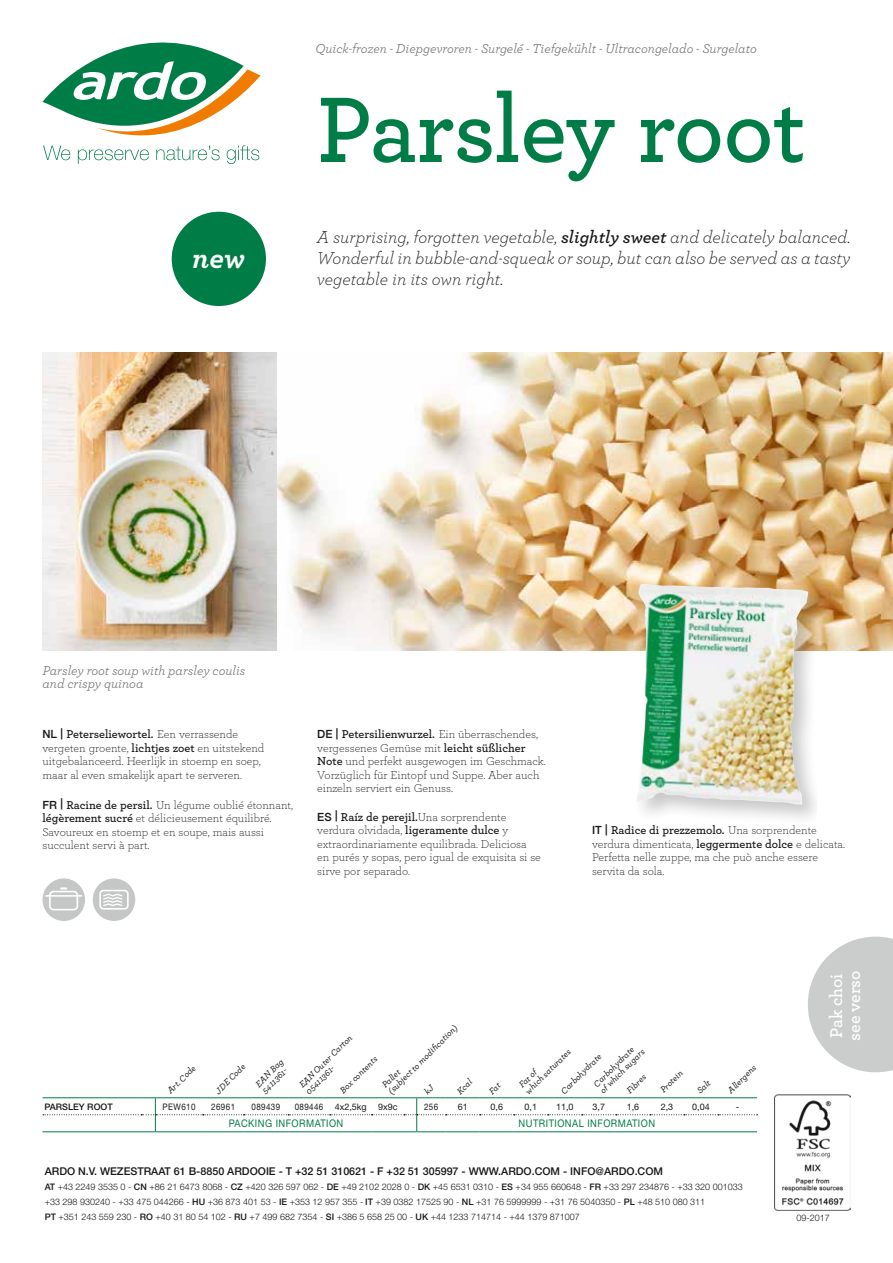
<style>
.page{position:relative;width:893px;height:1263px;background:#fff}
.page>*{position:absolute;margin:0;border:0;box-sizing:border-box;transform-origin:0 0}
.t1{font:600 97.5px "Archer";letter-spacing:-.01em;color:#007d46}
.t2{font:italic 700 30px "Archer";color:#fff}
.t3{font:italic 300 18px/21px "Archer";color:#181716;text-align:justify}
.t4{font:600 18px/18px "Archer";letter-spacing:-.01em;color:#fff}
.t5{font:italic 13.5px/13.5px "Archer";color:#6e6e6e}
.t6{font:300 12px/13.5px "Archer";color:#181716}
.t7{font:500 10.65px "Helvetica Neue LT Std";color:#181716}
.t8{font:10.5px "Helvetica Neue LT Std";letter-spacing:.05em;color:#007d46;scale:.89 1}
.t9{font:300 9px/15px "Helvetica Neue LT Std";color:#181716}
.t10{font:italic 500 9px/9px "Archer";color:#181716}
.t11{font:9px "Helvetica Neue LT Std";letter-spacing:.05em;color:#181716}
.t12{font:9px "Helvetica Neue LT Std";letter-spacing:.05em;color:#181716;scale:.89 1}
.t13{font:500 9px "Helvetica Neue LT Std";color:#181716}
.s1{font-weight:600}
.s2{font-family:"Helvetica Neue";font-weight:500;font-size:11.25px}
.s3{font-weight:500}
</style>
<div class="page">
<img style="left:276px;top:353px;width:617px;height:298px">
<img style="left:43px;top:353px;width:233px;height:298px">
<div style="left:43px;top:878px;width:42px;height:43px;background:#c5c6c6;border-radius:50%"></div>
<svg style="left:45px;top:887px;width:37px;height:23px"></svg>
<div style="left:93px;top:878px;width:42px;height:43px;background:#c5c6c6;border-radius:50%"></div>
<svg style="left:99px;top:890px;width:30px;height:19px"></svg>
<svg style="left:43px;top:42px;width:217px;height:122px"></svg>
<img style="left:774px;top:1094px;width:76px;height:116px">
<div style="left:172px;top:212px;width:94px;height:94px;background:#007d46;border-radius:50%"></div>
<div style="left:632px;top:579px;width:195px;height:248px;background:#181716;opacity:.24"></div>
<img style="left:637px;top:584px;width:171px;height:220px">
<svg style="left:808px;top:936px;width:85px;height:136px"></svg>
<svg style="left:43px;top:1097px;width:715px;height:35px"></svg>
<p class="t5" style="left:316px;top:41px;width:443px">Quick-frozen - Diepgevroren - Surgelé - Tiefgekühlt - Ultracongelado - Surgelato</p>
<h2 class="t2" style="left:192px;top:234px;width:55px">new</h2>
<h1 class="t1" style="left:317px;top:57px;width:490px">Parsley root</h1>
<h3 class="t3" style="left:317px;top:225px;width:535px">A surprising, forgotten vegetable, <span class="s1">slightly sweet</span> and delicately balanced.<br>Wonderful in bubble-and-squeak or soup, but can also be served as a tasty vegetable in its own right.</h3>
<p class="t5" style="left:43px;top:662px;width:204px">Parsley root soup with parsley coulis and crispy quinoa</p>
<p class="t6" style="left:43px;top:727px;width:223px"><span class="s2">NL |</span> <span class="s1">Peterseliewortel.</span> Een verrassende vergeten groente, <span class="s1">lichtjes zoet</span> en uitstekend uitgebalanceerd. Heerlijk in stoemp en soep, maar al even smakelijk apart te serveren.</p>
<p class="t6" style="left:43px;top:797px;width:252px"><span class="s2">FR |</span> <span class="s1">Racine de persil.</span> Un légume oublié étonnant, <span class="s1">légèrement sucré</span> et délicieusement équilibré.<br>Savoureux en stoemp et en soupe, mais aussi succulent servi à part.</p>
<p class="t6" style="left:317px;top:727px;width:230px"><span class="s2">DE |</span> <span class="s1">Petersilienwurzel.</span> Ein überraschendes, vergessenes Gemüse mit <span class="s1">leicht süßlicher Note</span> und perfekt ausgewogen im Geschmack.<br>Vorzüglich für Eintopf und Suppe. Aber auch einzeln serviert ein Genuss.</p>
<p class="t6" style="left:317px;top:809px;width:225px"><span class="s2">ES |</span> <span class="s1">Raíz de perejil.</span>Una sorprendente verdura olvidada, <span class="s1">ligeramente dulce</span> y extraordinariamente equilibrada. Deliciosa en purés y sopas, pero igual de exquisita si se sirve por separado.</p>
<p class="t6" style="left:592px;top:823px;width:255px"><span class="s2">IT |</span> <span class="s1">Radice di prezzemolo.</span> Una sorprendente verdura dimenticata, <span class="s1">leggermente dolce</span> e delicata.<br>Perfetta nelle zuppe, ma che può anche essere servita da sola.</p>
<p class="t10" style="left:165px;top:1088px;width:38px;rotate:-45deg">Art. Code</p>
<p class="t10" style="left:213px;top:1089px;width:40px;rotate:-45deg">JDE Code</p>
<p class="t10" style="left:253px;top:1082px;width:37px;rotate:-45deg">EAN Bag<br>5411361-</p>
<p class="t10" style="left:380px;top:1083px;width:96px;rotate:-45deg">Pallet<br>(subject to modifi cation)</p>
<p class="t10" style="left:297px;top:1083px;width:73px;rotate:-45deg">EAN Outer Carton<br>05411361-</p>
<p class="t10" style="left:592px;top:1082px;width:55px;rotate:-45deg">Carbohydrate</p>
<p class="t10" style="left:523px;top:1089px;width:62px;rotate:-45deg">which saturates</p>
<p class="t10" style="left:559px;top:1089px;width:55px;rotate:-45deg">Carbohydrate</p>
<p class="t10" style="left:598px;top:1088px;width:61px;rotate:-45deg">of which sugars</p>
<p class="t10" style="left:338px;top:1088px;width:51px;rotate:-45deg">Box contents</p>
<p class="t10" style="left:517px;top:1083px;width:23px;rotate:-45deg">Fat of</p>
<p class="t10" style="left:455px;top:1089px;width:19px;rotate:-45deg">Kcal</p>
<p class="t10" style="left:624px;top:1088px;width:25px;rotate:-45deg">Fibres</p>
<p class="t10" style="left:658px;top:1087px;width:29px;rotate:-45deg">Protein</p>
<p class="t10" style="left:695px;top:1088px;width:17px;rotate:-45deg">Salt</p>
<p class="t10" style="left:726px;top:1088px;width:38px;rotate:-45deg">Allergens</p>
<p class="t13" style="left:45px;top:1101px;width:70px">PARSLEY ROOT</p>
<p class="t12" style="left:163px;top:1101px;width:38px">PEW610</p>
<p class="t12" style="left:211px;top:1101px;width:28px">26961</p>
<p class="t12" style="left:251px;top:1101px;width:34px">089439</p>
<p class="t12" style="left:295px;top:1101px;width:34px">089446</p>
<p class="t11" style="left:335px;top:1101px;width:34px">4x2,5kg</p>
<p class="t11" style="left:378px;top:1101px;width:21px">9x9c</p>
<p class="t12" style="left:424px;top:1101px;width:17px">256</p>
<p class="t11" style="left:458px;top:1101px;width:12px">61</p>
<p class="t11" style="left:490px;top:1101px;width:14px">0,6</p>
<p class="t11" style="left:524px;top:1101px;width:14px">0,1</p>
<p class="t11" style="left:556px;top:1101px;width:19px">11,0</p>
<p class="t11" style="left:593px;top:1101px;width:14px">3,7</p>
<p class="t11" style="left:627px;top:1101px;width:14px">1,6</p>
<p class="t11" style="left:661px;top:1101px;width:14px">2,3</p>
<p class="t11" style="left:692px;top:1101px;width:19px">0,04</p>
<p class="t11" style="left:736px;top:1101px;width:5px">-</p>
<p class="t8" style="left:229px;top:1117px;width:130px">PACKING INFORMATION</p>
<p class="t8" style="left:519px;top:1117px;width:155px">NUTRITIONAL INFORMATION</p>
<p class="t7" style="left:45px;top:1165px;width:620px">ARDO N.V. WEZESTRAAT 61 B-8850 ARDOOIE - T +32 51 310621 - F +32 51 305997 - WWW.ARDO.COM - INFO@ARDO.COM</p>
<p class="t9" style="left:45px;top:1179px;width:700px"><span class="s3">AT</span> +43 2249 3535 0 - <span class="s3">CN</span> +86 21 6473 8068 - <span class="s3">CZ</span> +420 326 597 062 - <span class="s3">DE</span> +49 2102 2028 0 - <span class="s3">DK</span> +45 6531 0310 - <span class="s3">ES</span> +34 955 660648 - <span class="s3">FR</span> +33 297 234876 - +33 320 001033 +33 298 930240 - +33 475 044266 - <span class="s3">HU</span> +36 873 401 53 - <span class="s3">IE</span> +353 12 957 355 - <span class="s3">IT</span> +39 0382 17525 90 - <span class="s3">NL</span> +31 76 5999999 - +31 76 5040350 - <span class="s3">PL</span> +48 510 080 311<br><span class="s3">PT</span> +351 243 559 230 - <span class="s3">RO</span> +40 31 80 54 102 - <span class="s3">RU</span> +7 499 682 7354 - <span class="s3">SI</span> +386 5 658 25 00 - <span class="s3">UK</span> +44 1233 714714 - +44 1379 871007</p>
<h3 class="t4" style="left:826px;top:1040px;width:71px;rotate:-90deg">Pak choi see verso</h3>
<p class="t9" style="left:796px;top:1210px;width:35px">09-2017</p>
</div>
